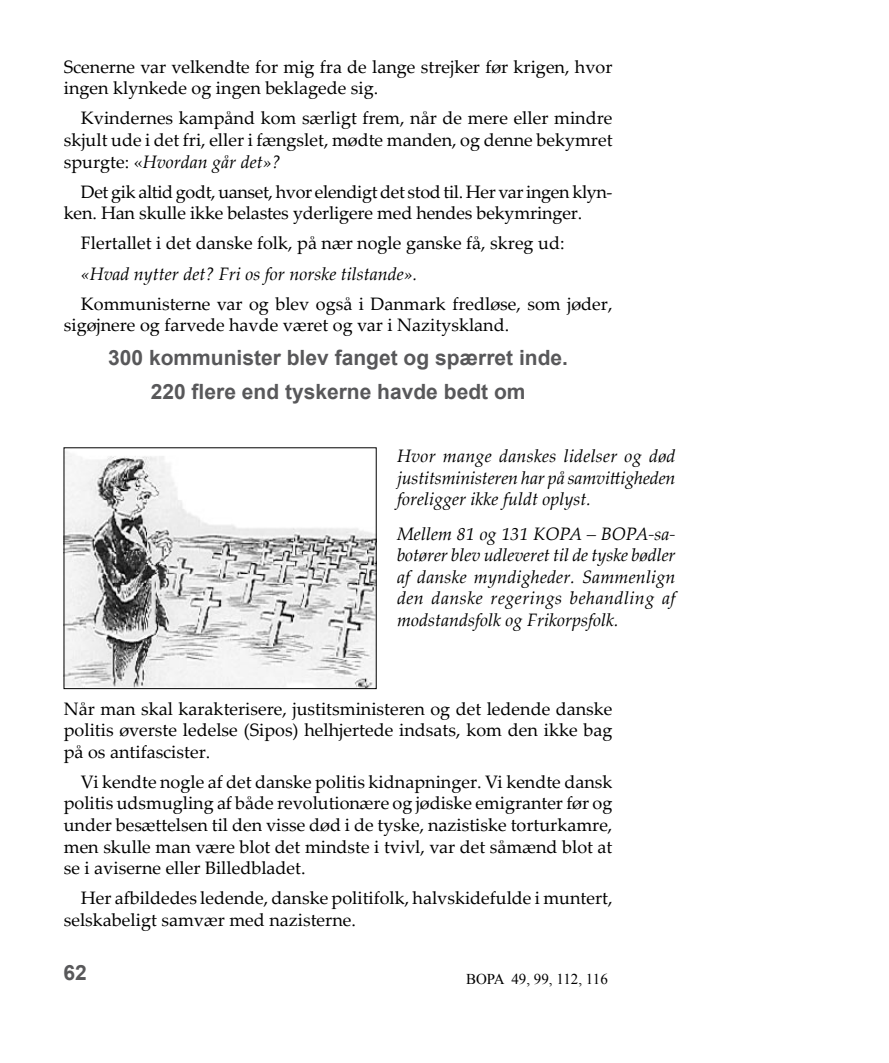
<style>
.page{position:relative;width:889px;height:1063px;background:#fff}
.page>*{position:absolute;margin:0;border:0;box-sizing:border-box;transform-origin:0 0}
.t1{font:700 21px/33.8px "Arial";color:#58585a;text-align:center}
.t2{font:18px/21.6px "Palatino Linotype";color:#000}
.t3{font:italic 18px/21.6px "Palatino Linotype";color:#000;text-align:justify}
.t4{font:15px "Times New Roman";color:#000}
.s1{font-style:italic}
</style>
<div class="page">
<img style="left:66px;top:452px;width:308px;height:235px">
<p class="t2" style="left:64px;top:55px;width:550px">Scenerne var velkendte for mig fra de lange strejker før krigen, hvor ingen klynkede og ingen beklagede sig.</p>
<p class="t2" style="left:64px;top:107px;width:550px;text-align:justify;text-indent:17px">Kvindernes kampånd kom særligt frem, når de mere eller mindre skjult ude i det fri, eller i fængslet, mødte manden, og denne bekymret spurgte: «<span class="s1">Hvordan går det»?</span></p>
<p class="t2" style="left:64px;top:180px;width:550px;text-indent:17px">Det gik altid godt, uanset, hvor elendigt det stod til. Her var ingen klyn&shy;ken. Han skulle ikke belastes yderligere med hendes bekymringer.</p>
<p class="t2" style="left:81px;top:232px;width:485px">Flertallet i det danske folk, på nær nogle ganske få, skreg ud:</p>
<p class="t3" style="left:81px;top:262px;width:338px">«Hvad nytter det? Fri os for norske tilstande».</p>
<p class="t2" style="left:64px;top:292px;width:550px;text-indent:17px">Kommunisterne var og blev også i Danmark fredløse, som jøder, sigøjnere og farvede havde været og var i Nazityskland.</p>
<p class="t1" style="left:108px;top:341px;width:461px">300 kommunister blev fanget og spærret inde.<br>220 flere end tyskerne havde bedt om</p>
<p class="t3" style="left:397px;top:444px;width:280px">Hvor mange danskes lidelser og død justitsministeren har på samvittigheden foreligger ikke fuldt oplyst.</p>
<p class="t3" style="left:397px;top:522px;width:280px">Mellem 81 og 131 KOPA – BOPA-sa&shy;botører blev udleveret til de tyske bødler af danske myndigheder. Sammenlign den danske regerings behandling af modstandsfolk og Frikorpsfolk.</p>
<p class="t2" style="left:64px;top:697px;width:550px;text-align:justify">Når man skal karakterisere, justitsministeren og det ledende danske politis øverste ledelse (Sipos) helhjertede indsats, kom den ikke bag på os antifascister.</p>
<p class="t2" style="left:64px;top:770px;width:550px;text-align:justify;text-indent:17px">Vi kendte nogle af det danske politis kidnapninger. Vi kendte dansk politis udsmugling af både revolutionære og jødiske emigranter før og under besættelsen til den visse død i de tyske, nazistiske torturkamre, men skulle man være blot det mindste i tvivl, var det såmænd blot at se i aviserne eller Billedbladet.</p>
<p class="t2" style="left:64px;top:887px;width:550px;text-indent:17px">Her afbildedes ledende, danske politifolk, halvskidefulde i muntert, selskabeligt samvær med nazisterne.</p>
<p class="t1" style="left:64px;top:956px;width:25px">62</p>
<p class="t4" style="left:466px;top:969px;width:143px">BOPA 49, 99, 112, 116</p>
</div>
